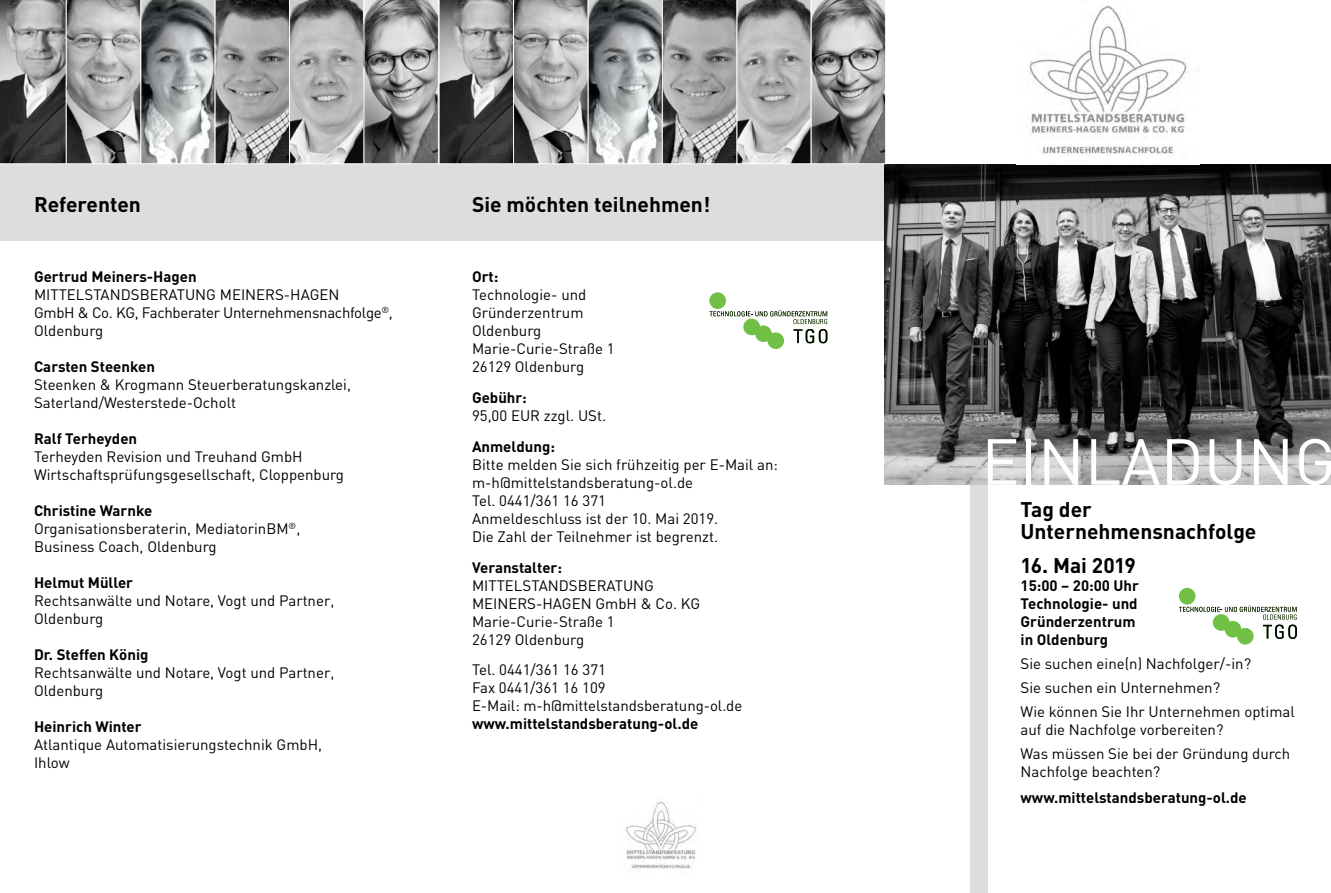
<style>
.page{position:relative;width:1331px;height:893px;background:#fff}
.page>*{position:absolute;margin:0;border:0;box-sizing:border-box;transform-origin:0 0}
.t1{font:64.05px "DIN";color:#fff}
.t2{font:700 21px/22.2px "DIN";color:#000}
.t3{font:15px/18px "DIN";color:#000}
.t4{font:700 15px/18px "DIN";color:#000}
.t5{font:15px/18px "DIN";letter-spacing:-.02em;color:#000}
.s1{font-weight:700}
</style>
<div class="page">
<div style="left:0;top:164px;width:1331px;height:77px;background:#dcddde"></div>
<img style="left:884px;top:164px;width:447px;height:321px">
<img style="left:624px;top:801px;width:73px;height:68px">
<div style="left:971px;top:485px;width:17px;height:408px;background:#dcddde"></div>
<img style="left:1029px;top:5px;width:158px;height:150px">
<div style="left:709px;top:292px;width:17px;height:17px;background:#71bf44;border-radius:50%"></div>
<svg style="left:709px;top:310px;width:118px;height:39px"></svg>
<div style="left:1179px;top:588px;width:16px;height:16px;background:#71bf44;border-radius:50%"></div>
<svg style="left:1179px;top:606px;width:118px;height:39px"></svg>
<svg style="left:0;top:0;width:886px;height:164px;background:#949494"></svg>
<h2 class="t2" style="left:34px;top:192px;width:108px">Referenten</h2>
<h2 class="t2" style="left:472px;top:192px;width:240px">Sie möchten teilnehmen!</h2>
<p class="t4" style="left:34px;top:267px;width:164px">Gertrud Meiners-Hagen</p>
<p class="t5" style="left:34px;top:286px;width:360px">MITTELSTANDSBERATUNG MEINERS-HAGEN<br>GmbH &amp; Co. KG, Fachberater Unternehmensnachfolge <sup>®</sup>,<br>Oldenburg</p>
<p class="t4" style="left:34px;top:357px;width:123px">Carsten Steenken</p>
<p class="t3" style="left:34px;top:376px;width:318px">Steenken &amp; Krogmann Steuerberatungskanzlei,<br>Saterland/Westerstede-Ocholt</p>
<p class="t4" style="left:34px;top:429px;width:105px">Ralf Terheyden</p>
<p class="t3" style="left:34px;top:448px;width:312px">Terheyden Revision und Treuhand GmbH<br>Wirtschaftsprüfungsgesellschaft, Cloppenburg</p>
<p class="t3" style="left:34px;top:502px;width:268px"><span class="s1">Christine Warnke<br></span>Organisationsberaterin, MediatorinBM<sup>®</sup>,<br>Business Coach, Oldenburg</p>
<p class="t4" style="left:34px;top:573px;width:101px">Helmut Müller</p>
<p class="t3" style="left:34px;top:592px;width:302px">Rechtsanwälte und Notare, Vogt und Partner,<br>Oldenburg</p>
<p class="t4" style="left:34px;top:645px;width:116px">Dr. Steffen König</p>
<p class="t3" style="left:34px;top:664px;width:302px">Rechtsanwälte und Notare, Vogt und Partner,<br>Oldenburg</p>
<p class="t4" style="left:34px;top:717px;width:109px">Heinrich Winter</p>
<p class="t3" style="left:34px;top:736px;width:290px">Atlantique Automatisierungstechnik GmbH,<br>Ihlow</p>
<p class="t4" style="left:472px;top:267px;width:28px">Ort:</p>
<p class="t3" style="left:472px;top:286px;width:144px">Technologie- und<br>Gründerzentrum<br>Oldenburg<br>Marie-Curie-Straße 1<br>26129 Oldenburg</p>
<p class="t4" style="left:472px;top:388px;width:56px">Gebühr:</p>
<p class="t3" style="left:472px;top:406px;width:136px">95,00 EUR zzgl. USt.</p>
<p class="t4" style="left:472px;top:437px;width:84px">Anmeldung:</p>
<p class="t3" style="left:472px;top:455px;width:307px">Bitte melden Sie sich frühzeitig per E-Mail an: m-h@mittelstandsberatung-ol.de<br>Tel. 0441/361 16 371<br>Anmeldeschluss ist der 10. Mai 2019.<br>Die Zahl der Teilnehmer ist begrenzt.</p>
<p class="t4" style="left:472px;top:557px;width:92px">Veranstalter:</p>
<p class="t3" style="left:472px;top:576px;width:230px">MITTELSTANDSBERATUNG<br>MEINERS-HAGEN GmbH &amp; Co. KG<br>Marie-Curie-Straße 1<br>26129 Oldenburg</p>
<p class="t3" style="left:472px;top:661px;width:272px">Tel. 0441/361 16 371<br>Fax 0441/361 16 109<br>E-Mail: m-h@mittelstandsberatung-ol.de</p>
<p class="t4" style="left:472px;top:714px;width:228px">www.mittelstandsberatung-ol.de</p>
<h1 class="t1" style="left:981px;top:422px;width:356px">EINLADUNG</h1>
<h2 class="t2" style="left:1020px;top:497px;width:237px">Tag der<br>Unternehmensnachfolge</h2>
<h2 class="t2" style="left:1020px;top:553px;width:117px">16. Mai 2019</h2>
<p class="t4" style="left:1020px;top:575px;width:120px">15:00 – 20:00 Uhr<br>Technologie- und<br>Gründerzentrum in Oldenburg</p>
<p class="t3" style="left:1020px;top:651px;width:276px;line-height:24px">Sie suchen eine(n) Nachfolger/-in?<br>Sie suchen ein Unternehmen?<br>Wie können Sie Ihr Unternehmen optimal</p>
<p class="t3" style="left:1020px;top:717px;width:271px;line-height:24px">auf die Nachfolge vorbereiten?<br>Was müssen Sie bei der Gründung durch</p>
<p class="t3" style="left:1020px;top:762px;width:141px">Nachfolge beachten?</p>
<p class="t4" style="left:1020px;top:788px;width:228px">www.mittelstandsberatung-ol.de</p>
</div>
